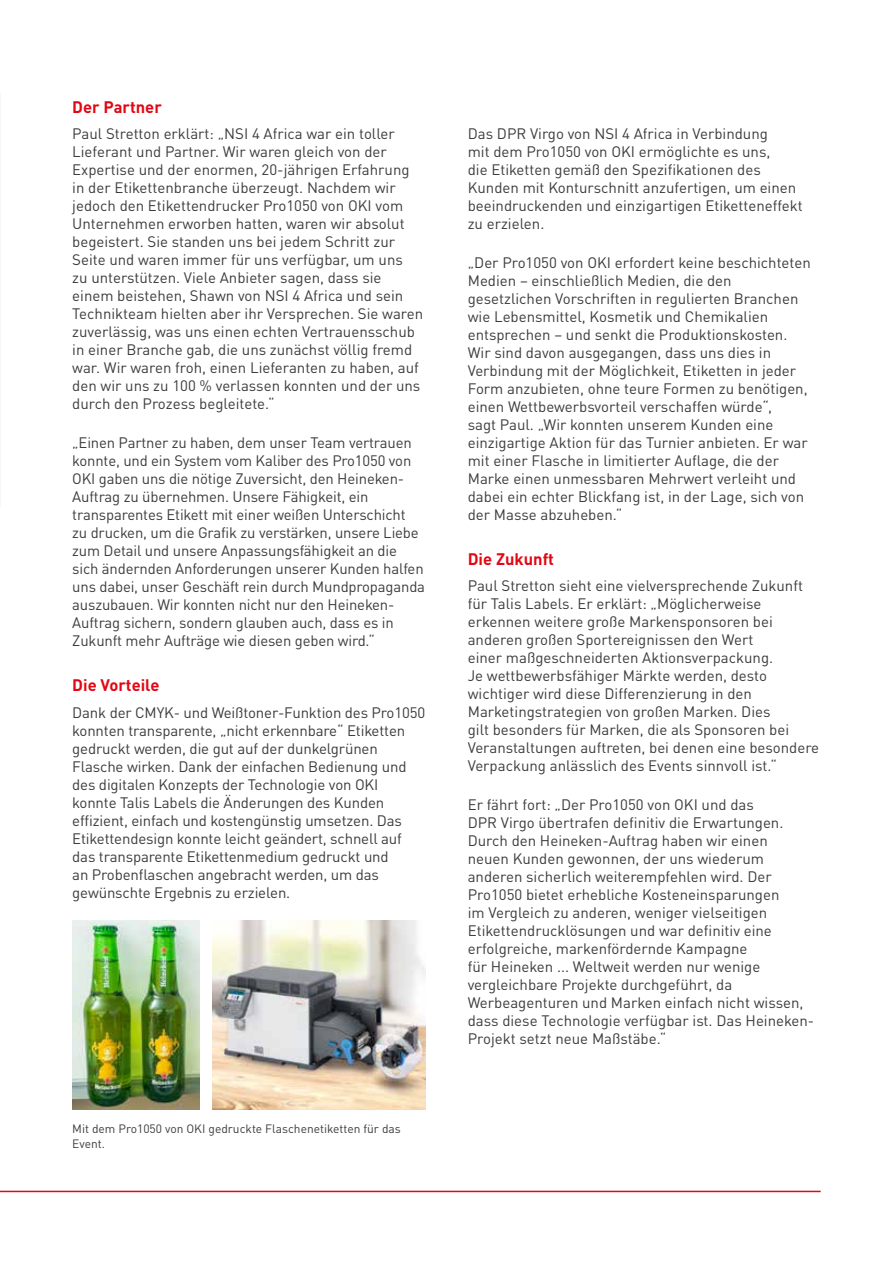
<style>
.page{position:relative;width:893px;height:1263px;background:#fff}
.page>*{position:absolute;margin:0;border:0;box-sizing:border-box;transform-origin:0 0}
.t1{font:700 16.5px "DIN Pro";color:#e30613}
.t2{font:15px/18px "DIN Pro";color:#3c3c3b}
.t3{font:12px/15px "DIN Pro";color:#3c3c3b}
</style>
<div class="page">
<img style="left:72px;top:920px;width:128px;height:190px">
<img style="left:213px;top:920px;width:212px;height:190px">
<hr style="left:0;top:1191px;width:821px;height:1px;background:#e30613">
<p class="t1" style="left:72px;top:93px;width:91px">Der Partner</p>
<p class="t2" style="left:72px;top:123px;width:352px">Paul Stretton erklärt: „NSI 4 Africa war ein toller Lieferant und Partner. Wir waren gleich von der Expertise und der enormen, 20-jährigen Erfahrung in der Etikettenbranche überzeugt. Nachdem wir jedoch den Etikettendrucker Pro1050 von OKI vom Unternehmen erworben hatten, waren wir absolut begeistert. Sie standen uns bei jedem Schritt zur Seite und waren immer für uns verfügbar, um uns<br>zu unterstützen. Viele Anbieter sagen, dass sie einem beistehen, Shawn von NSI 4 Africa und sein Technikteam hielten aber ihr Versprechen. Sie waren zuverlässig, was uns einen echten Vertrauensschub in einer Branche gab, die uns zunächst völlig fremd war. Wir waren froh, einen Lieferanten zu haben, auf den wir uns zu 100 % verlassen konnten und der uns durch den Prozess begleitete.“</p>
<p class="t2" style="left:72px;top:432px;width:354px">„Einen Partner zu haben, dem unser Team vertrauen konnte, und ein System vom Kaliber des Pro1050 von OKI gaben uns die nötige Zuversicht, den Heineken-Auftrag zu übernehmen. Unsere Fähigkeit, ein transparentes Etikett mit einer weißen Unterschicht<br>zu drucken, um die Grafik zu verstärken, unsere Liebe zum Detail und unsere Anpassungsfähigkeit an die sich ändernden Anforderungen unserer Kunden halfen uns dabei, unser Geschäft rein durch Mundpropaganda auszubauen. Wir konnten nicht nur den Heineken-Auftrag sichern, sondern glauben auch, dass es in Zukunft mehr Aufträge wie diesen geben wird.“</p>
<p class="t1" style="left:72px;top:671px;width:89px">Die Vorteile</p>
<p class="t2" style="left:72px;top:702px;width:354px">Dank der CMYK- und Weißtoner-Funktion des Pro1050 konnten transparente, „nicht erkennbare“ Etiketten gedruckt werden, die gut auf der dunkelgrünen Flasche wirken. Dank der einfachen Bedienung und des digitalen Konzepts der Technologie von OKI konnte Talis Labels die Änderungen des Kunden effizient, einfach und kostengünstig umsetzen. Das Etikettendesign konnte leicht geändert, schnell auf das transparente Etikettenmedium gedruckt und<br>an Probenflaschen angebracht werden, um das gewünschte Ergebnis zu erzielen.</p>
<p class="t3" style="left:72px;top:1120px;width:330px">Mit dem Pro1050 von OKI gedruckte Flaschenetiketten für das<br>Event.</p>
<p class="t2" style="left:468px;top:123px;width:337px">Das DPR Virgo von NSI 4 Africa in Verbindung<br>mit dem Pro1050 von OKI ermöglichte es uns,<br>die Etiketten gemäß den Spezifikationen des Kunden mit Konturschnitt anzufertigen, um einen beeindruckenden und einzigartigen Etiketteneffekt zu erzielen.</p>
<p class="t2" style="left:468px;top:252px;width:345px">„Der Pro1050 von OKI erfordert keine beschichteten Medien – einschließlich Medien, die den gesetzlichen Vorschriften in regulierten Branchen wie Lebensmittel, Kosmetik und Chemikalien entsprechen – und senkt die Produktionskosten.<br>Wir sind davon ausgegangen, dass uns dies in Verbindung mit der Möglichkeit, Etiketten in jeder Form anzubieten, ohne teure Formen zu benötigen, einen Wettbewerbsvorteil verschaffen würde“,<br>sagt Paul. „Wir konnten unserem Kunden eine einzigartige Aktion für das Turnier anbieten. Er war mit einer Flasche in limitierter Auflage, die der Marke einen unmessbaren Mehrwert verleiht und dabei ein echter Blickfang ist, in der Lage, sich von der Masse abzuheben.“</p>
<p class="t1" style="left:468px;top:545px;width:88px">Die Zukunft</p>
<p class="t2" style="left:468px;top:575px;width:353px">Paul Stretton sieht eine vielversprechende Zukunft für Talis Labels. Er erklärt: „Möglicherweise erkennen weitere große Markensponsoren bei anderen großen Sportereignissen den Wert<br>einer maßgeschneiderten Aktionsverpackung.<br>Je wettbewerbsfähiger Märkte werden, desto wichtiger wird diese Differenzierung in den Marketingstrategien von großen Marken. Dies<br>gilt besonders für Marken, die als Sponsoren bei Veranstaltungen auftreten, bei denen eine besondere Verpackung anlässlich des Events sinnvoll ist.“</p>
<p class="t2" style="left:468px;top:794px;width:348px">Er fährt fort: „Der Pro1050 von OKI und das<br>DPR Virgo übertrafen definitiv die Erwartungen.<br>Durch den Heineken-Auftrag haben wir einen<br>neuen Kunden gewonnen, der uns wiederum anderen sicherlich weiterempfehlen wird. Der Pro1050 bietet erhebliche Kosteneinsparungen<br>im Vergleich zu anderen, weniger vielseitigen Etikettendrucklösungen und war definitiv eine erfolgreiche, markenfördernde Kampagne<br>für Heineken ... Weltweit werden nur wenige vergleichbare Projekte durchgeführt, da Werbeagenturen und Marken einfach nicht wissen, dass diese Technologie verfügbar ist. Das Heineken-Projekt setzt neue Maßstäbe.“</p>
</div>
